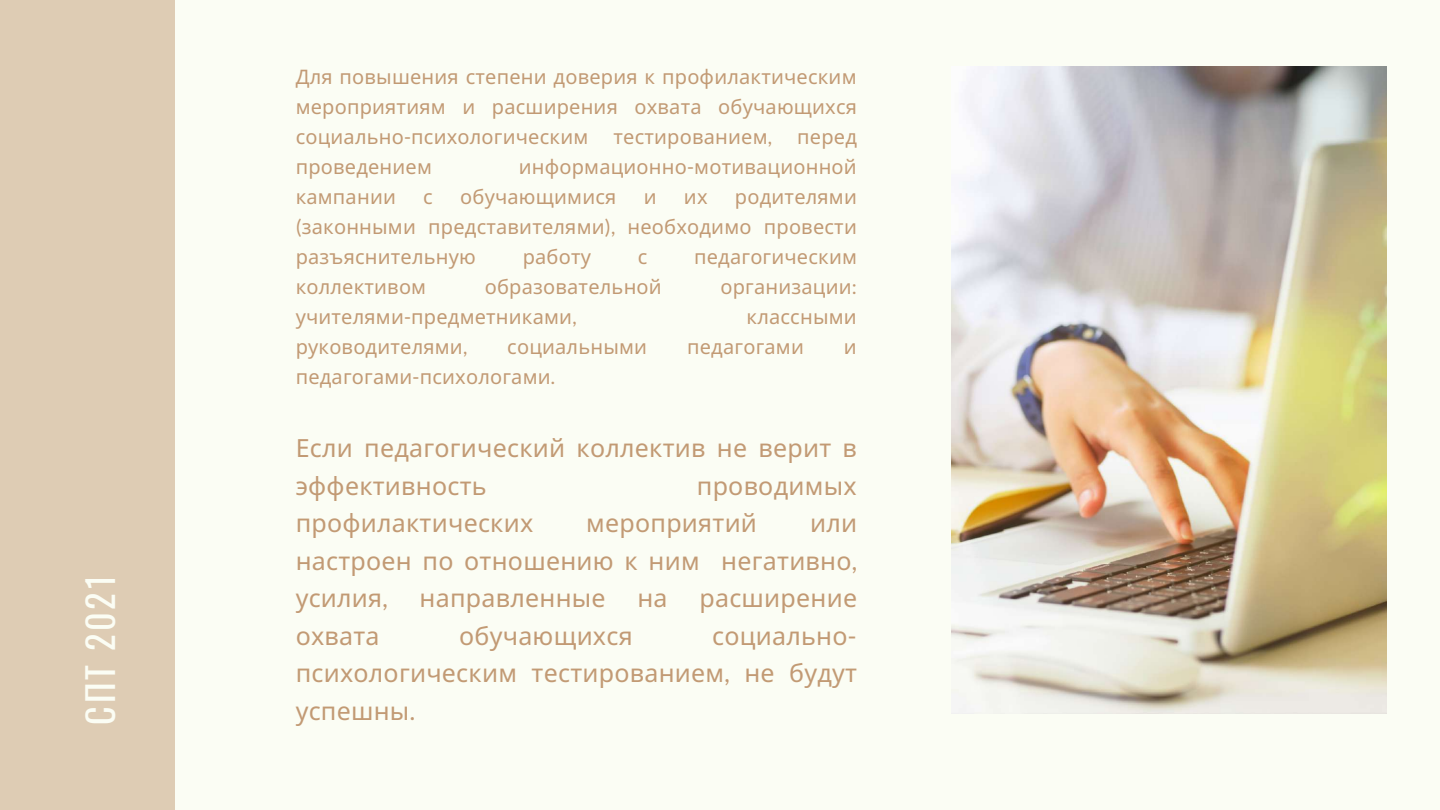
<style>
.page{position:relative;width:1440px;height:810px;background:#fbfdf4}
.page>*{position:absolute;margin:0;border:0;box-sizing:border-box;transform-origin:0 0}
.t1{font:36px "Oswald";letter-spacing:.08em;color:#fbfdf4}
.t2{font:25px/37.5px "Noto Sans";letter-spacing:.01em;color:#c29a74}
.t3{font:20px/30px "Noto Sans";letter-spacing:.01em;color:#c29a74;text-align:justify}
.s1{font-family:"Lato"}
</style>
<div class="page">
<div style="left:0;top:0;width:175px;height:810px;background:#deccb4"></div>
<img style="left:951px;top:66px;width:435px;height:648px">
<h1 class="t1" style="left:72px;top:725px;width:151px;rotate:-90deg">СПТ 2021</h1>
<p class="t3" style="left:296px;top:62px;width:563px">Для повышения степени доверия к профилактическим мероприятиям и расширения охвата обучающихся социально<span class="s1">-</span>психологическим</p>
<p class="t3" style="left:614px;top:122px;width:160px">тестированием<span class="s1">,</span></p>
<p class="t3" style="left:797px;top:122px;width:61px">перед</p>
<p class="t3" style="left:296px;top:152px;width:138px">проведением</p>
<p class="t3" style="left:519px;top:152px;width:340px">информационно<span class="s1">-</span>мотивационной</p>
<p class="t3" style="left:296px;top:182px;width:102px">кампании</p>
<p class="t3" style="left:423px;top:182px;width:11px">с</p>
<p class="t3" style="left:460px;top:182px;width:158px">обучающимися</p>
<p class="t3" style="left:644px;top:182px;width:14px">и</p>
<p class="t3" style="left:684px;top:182px;width:25px">их</p>
<p class="t3" style="left:296px;top:182px;width:563px;text-indent:439px">родителями <span class="s1">(</span>законными представителями<span class="s1">),</span> необходимо провести разъяснительную</p>
<p class="t3" style="left:523px;top:242px;width:70px">работу</p>
<p class="t3" style="left:638px;top:242px;width:11px">с</p>
<p class="t3" style="left:694px;top:242px;width:164px">педагогическим</p>
<p class="t3" style="left:296px;top:272px;width:132px">коллективом</p>
<p class="t3" style="left:485px;top:272px;width:178px">образовательной</p>
<p class="t3" style="left:720px;top:272px;width:138px">организации<span class="s1">:</span></p>
<p class="t3" style="left:296px;top:302px;width:282px">учителями<span class="s1">-</span>предметниками<span class="s1">,</span></p>
<p class="t3" style="left:747px;top:302px;width:112px">классными</p>
<p class="t3" style="left:296px;top:332px;width:173px">руководителями<span class="s1">,</span></p>
<p class="t3" style="left:507px;top:332px;width:141px">социальными</p>
<p class="t3" style="left:687px;top:332px;width:118px">педагогами</p>
<p class="t3" style="left:844px;top:332px;width:14px">и</p>
<p class="t3" style="left:296px;top:362px;width:261px">педагогами<span class="s1">-</span>психологами<span class="s1">.</span></p>
<p class="t2" style="left:296px;top:429px;width:563px">Если педагогический коллектив не верит в эффективность</p>
<p class="t2" style="left:697px;top:466px;width:161px">проводимых</p>
<p class="t2" style="left:296px;top:504px;width:239px">профилактических</p>
<p class="t2" style="left:586px;top:504px;width:172px">мероприятий</p>
<p class="t2" style="left:296px;top:504px;width:563px;text-align:justify;text-indent:514px">или настроен по отношению к ним негативно<span class="s1">, </span>усилия<span class="s1">,</span></p>
<p class="t2" style="left:420px;top:579px;width:188px">направленные</p>
<p class="t2" style="left:637px;top:579px;width:32px">на</p>
<p class="t2" style="left:699px;top:579px;width:159px">расширение</p>
<p class="t2" style="left:296px;top:616px;width:85px">охвата</p>
<p class="t2" style="left:459px;top:616px;width:175px">обучающихся</p>
<p class="t2" style="left:296px;top:616px;width:563px;text-align:right">социально<span class="s1">-<br></span>психологическим тестированием<span class="s1">,</span> не будут</p>
<p class="t2" style="left:296px;top:691px;width:121px">успешны<span class="s1">.</span></p>
</div>
